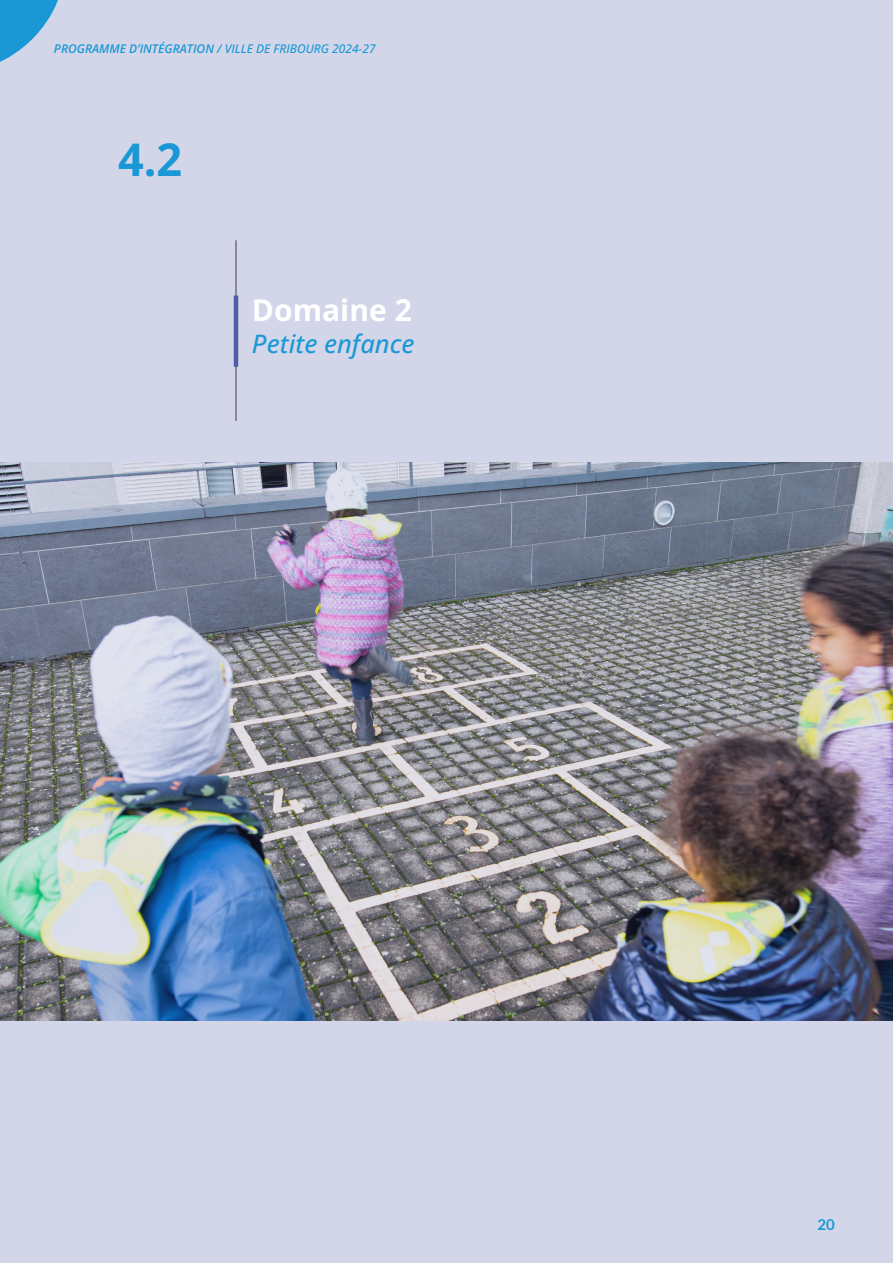
<style>
.page{position:relative;width:893px;height:1263px;background:#d3d6e9}
.page>*{position:absolute;margin:0;border:0;box-sizing:border-box;transform-origin:0 0}
.t1{font:700 45px "Open Sans";color:#1a98d6}
.Quotes{font:700 30px "Open Sans";color:#fff}
.Quotes-2{font:italic 500 25.5px "Open Sans";color:#1a98d6}
.t2{font:700 15px "Lato";color:#1a98d6}
.t3{font:italic 500 12px "Open Sans";color:#1a98d6}
.s1{font-weight:600}
</style>
<div class="page">
<hr style="left:236px;top:240px;width:1px;height:181px;background:#3e3e3f">
<hr style="left:234px;top:296px;width:4px;height:71px;background:#4e5ca7">
<img style="left:0;top:462px;width:893px;height:558px">
<svg style="left:0;top:0;width:58px;height:62px"></svg>
<p class="t3" style="left:54px;top:41px;width:323px"><span class="s1">PROGRAMME D’INTÉGRATION</span> / VILLE DE FRIBOURG 2024-27</p>
<p class="t1" style="left:118px;top:128px;width:66px">4.2</p>
<p class="Quotes" style="left:252px;top:290px;width:161px">Domaine 2</p>
<p class="Quotes-2" style="left:252px;top:326px;width:164px">Petite enfance</p>
<p class="t2" style="left:817px;top:1216px;width:19px">20</p>
</div>
